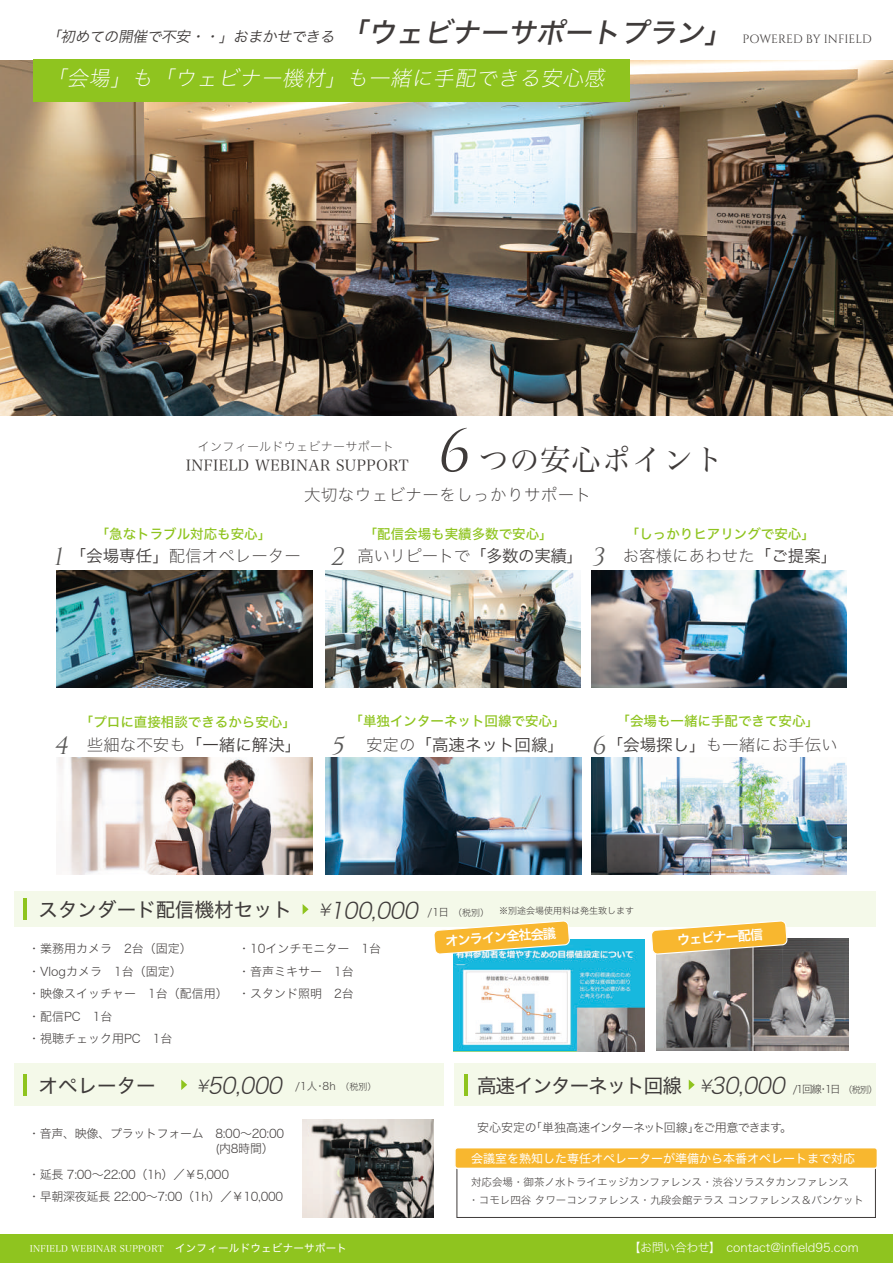
<style>
.page{position:relative;width:893px;height:1263px;background:#fff}
.page>*{position:absolute;margin:0;border:0;box-sizing:border-box;transform-origin:0 0}
.t1{font:30px "Hira Min Pro W3";letter-spacing:.025em;color:#3f3b3a}
.t2{font:italic 28.05px "Hiragino Sans W5";color:#3f3b3a}
.t3{font:italic 25.05px "Cinzel";color:#595857}
.t4{font:italic 22.5px "Hiragino Sans W2";color:#3f3b3a}
.t5{font:italic 21px "Hiragino Sans W1";color:#fff}
.t6{font:19.5px "Hiragino Sans W4";color:#3f3b3a}
.t7{font:19.5px "Hiragino Sans W4";letter-spacing:-.05em;color:#3f3b3a}
.t8{font:16.5px "Hiragino Sans W1";color:#3f3b3a}
.t9{font:16.5px "Hiragino Sans W3";color:#3f3b3a}
.t10{font:16.5px "Hiragino Sans W1";letter-spacing:.025em;color:#3f3b3a}
.t11{font:16.5px "Hiragino Sans W1";letter-spacing:-.025em;color:#3f3b3a}
.t12{font:15px "Hira Min Pro W3";letter-spacing:.025em;color:#3f3b3a}
.t13{font:italic 14.7px "Hiragino Sans W3";color:#3f3b3a}
.t14{font:13.5px "Hiragino Sans W5";color:#8fc41f}
.t15{font:13.2px "Hiragino Sans W6";color:#fff}
.t16{font:12px/22.5px "Hiragino Sans W2";color:#3f3b3a}
.t17{font:12px/22.5px "Hiragino Sans W2";letter-spacing:-.025em;color:#3f3b3a}
.t18{font:12px "Hiragino Sans W4";color:#fff}
.t19{font:12px "Hiragino Sans W2";letter-spacing:-.045em;color:#3f3b3a}
.t20{font:12px "Hiragino Sans W2";color:#fff}
.t21{font:12px "Hiragino Sans W1";letter-spacing:.025em;color:#3f3b3a}
.t22{font:12px "Cinzel";color:#3f3b3a}
.t23{font:10.5px/18px "Hiragino Sans W2";color:#3f3b3a}
.t24{font:9px "Hira Min Pro W3";letter-spacing:.025em;color:#fff}
.t25{font:9px "Hiragino Sans W2";color:#3f3b3a}
.s1{font-family:"Cinzel";font-style:italic;font-size:59.1px}
.s2{font-family:"Hiragino Sans W3"}
.s3{font-family:"Hiragino Sans W1"}
.s4{font-size:16.2px}
.s5{font-style:normal;font-size:10.5px}
.s6{font-family:"Hiragino Sans W4";font-size:10.5px}
</style>
<div class="page">
<div style="left:454px;top:1063px;width:421px;height:43px;background:#f4f9e9"></div>
<img style="left:56px;top:570px;width:256px;height:117px">
<img style="left:58px;top:758px;width:254px;height:117px">
<img style="left:326px;top:758px;width:255px;height:117px">
<img style="left:326px;top:570px;width:254px;height:117px">
<img style="left:591px;top:570px;width:255px;height:117px">
<div style="left:14px;top:1063px;width:429px;height:43px;background:#f4f9e9"></div>
<img style="left:0;top:60px;width:893px;height:355px">
<div style="left:14px;top:891px;width:861px;height:36px;background:#f4f9e9"></div>
<div style="left:0;top:1234px;width:893px;height:29px;background:#8fc41f"></div>
<img style="left:591px;top:758px;width:256px;height:117px">
<div style="left:33px;top:59px;width:597px;height:43px;background:#8fc41f"></div>
<img style="left:453px;top:939px;width:191px;height:112px">
<img style="left:657px;top:938px;width:191px;height:112px">
<img style="left:302px;top:1119px;width:131px;height:98px">
<div style="left:457px;top:1155px;width:419px;height:63px;border:1px solid #3f3b3a"></div>
<svg style="left:303px;top:904px;width:6px;height:10px"></svg>
<svg style="left:181px;top:1079px;width:6px;height:11px"></svg>
<hr style="left:24px;top:898px;width:3px;height:22px;background:#8fc41f">
<hr style="left:24px;top:1074px;width:3px;height:22px;background:#8fc41f">
<svg style="left:689px;top:1080px;width:6px;height:10px"></svg>
<hr style="left:465px;top:1074px;width:3px;height:22px;background:#8fc41f">
<svg style="left:434px;top:920px;width:137px;height:35px"></svg>
<svg style="left:652px;top:920px;width:136px;height:35px"></svg>
<div style="left:455px;top:1148px;width:422px;height:20px;background:#f8b72f;border-radius:3px"></div>
<div style="left:454px;top:1147px;width:424px;height:22px;border:2px solid #fff;border-radius:3px"></div>
<p class="t13" style="left:46px;top:23px;width:294px">「初めての開催で不安・・」おまかせできる</p>
<h2 class="t2" style="left:339px;top:8px;width:403px">「ウェビナーサポートプラン」</h2>
<h3 class="t5" style="left:45px;top:59px;width:567px">「会場」も「ウェビナー機材」も一緒に手配できる安心感</h3>
<p class="t22" style="left:742px;top:32px;width:131px">POWERED BY INFIELD</p>
<p class="t21" style="left:198px;top:436px;width:198px">インフィールドウェビナーサポート</p>
<p class="t12" style="left:186px;top:453px;width:224px">INFIELD WEBINAR SUPPORT</p>
<h1 class="t1" style="left:435px;top:434px;width:290px"><span class="s1">6</span>つの安心ポイント</h1>
<h3 class="t10" style="left:304px;top:481px;width:289px">大切なウェビナーをしっかりサポート</h3>
<p class="t14" style="left:96px;top:522px;width:177px">「急なトラブル対応も安心」</p>
<p class="t14" style="left:364px;top:522px;width:190px">「配信会場も実績多数で安心」</p>
<p class="t14" style="left:626px;top:522px;width:190px">「しっかりヒアリングで安心」</p>
<h3 class="t3" style="left:53px;top:542px;width:15px">1</h3>
<h3 class="t3" style="left:330px;top:542px;width:20px">2</h3>
<h3 class="t3" style="left:591px;top:542px;width:19px">3</h3>
<h3 class="t11" style="left:357px;top:542px;width:227px">高いリピートで<span class="s2">「多数の実績」</span></h3>
<h3 class="t8" style="left:623px;top:542px;width:216px">お客様にあわせた<span class="s2">「ご提案」</span></h3>
<h3 class="t8" style="left:70px;top:542px;width:232px"><span class="s2">「会場専任」</span>配信オペレーター</h3>
<p class="t14" style="left:80px;top:709px;width:217px">「プロに直接相談できるから安心」</p>
<p class="t14" style="left:350px;top:709px;width:218px">「単独インターネット回線で安心」</p>
<p class="t14" style="left:617px;top:709px;width:204px">「会場も一緒に手配できて安心」</p>
<h3 class="t3" style="left:53px;top:731px;width:21px">4</h3>
<h3 class="t3" style="left:331px;top:731px;width:19px">5</h3>
<h3 class="t3" style="left:591px;top:731px;width:21px">6</h3>
<h3 class="t9" style="left:87px;top:730px;width:216px"><span class="s3">些細な不安も</span>「一緒に解決」</h3>
<h3 class="t9" style="left:366px;top:730px;width:199px"><span class="s3">安定の</span>「高速ネット回線」</h3>
<h3 class="t8" style="left:607px;top:730px;width:232px"><span class="s2">「会場探し」</span>も一緒にお手伝い</h3>
<h3 class="t6" style="left:39px;top:892px;width:255px">スタンダード配信機材セット</h3>
<h3 class="t4" style="left:319px;top:890px;width:131px"><span class="s4">¥</span>100,000 <span class="s5">/ 1 日</span></h3>
<p class="t25" style="left:453px;top:903px;width:183px">（税別） ※別途会場使用料は発生致します</p>
<p class="t16" style="left:28px;top:936px;width:201px">・業務用カメラ　2台（固定）・Vlogカメラ　1台（固定）<br>・映像スイッチャー　1台（配信用）・配信PC　1台<br>・視聴チェック用PC　1台</p>
<p class="t16" style="left:238px;top:936px;width:145px">・10インチモニター　1台・音声ミキサー　1台<br>・スタンド照明　2台</p>
<p class="t15" style="left:445px;top:929px;width:112px;rotate:-4deg">オンライン全社会議</p>
<p class="t15" style="left:676px;top:928px;width:88px;rotate:-4deg">ウェビナー配信</p>
<h3 class="t6" style="left:39px;top:1068px;width:119px">オペレーター</h3>
<h3 class="t7" style="left:477px;top:1068px;width:206px">高速インターネット回線</h3>
<h3 class="t4" style="left:700px;top:1066px;width:93px"><span class="s4">¥</span>30,000</h3>
<h3 class="t4" style="left:197px;top:1066px;width:140px"><span class="s4">¥</span>50,000 <sup>/</sup> <sup>1</sup> <sup>人・8h</sup></h3>
<p class="t23" style="left:793px;top:1079px;width:50px">/1回線・1日</p>
<p class="t25" style="left:341px;top:1078px;width:37px">（税別）</p>
<p class="t25" style="left:843px;top:1081px;width:35px">（税別）</p>
<p class="t17" style="left:28px;top:1122px;width:258px">・音声、映像、プラットフォーム　8:00～20:00</p>
<p class="t17" style="left:28px;top:1162px;width:257px">・延長 7:00～22:00（1h）／￥5,000<br>・早朝深夜延長 22:00～7:00（1h）／￥10,000</p>
<p class="t24" style="left:30px;top:1240px;width:319px">INFIELD WEBINAR SUPPORT <span class="s6">インフィールドウェビナーサポート</span></p>
<p class="t19" style="left:477px;top:1117px;width:317px">安心安定の「単独高速インターネット回線」をご用意できます。</p>
<p class="t18" style="left:471px;top:1148px;width:385px">会議室を熟知した専任オペレーターが準備から本番オペレートまで対応</p>
<p class="t23" style="left:468px;top:1172px;width:397px">対応会場・御茶ノ水トライエッジカンファレンス・渋谷ソラスタカンファレンス<br>・コモレ四谷 タワーコンファレンス・九段会館テラス コンファレンス＆バンケット</p>
<p class="t20" style="left:629px;top:1236px;width:232px">【お問い合わせ】 contact@infield95.com</p>
</div>
